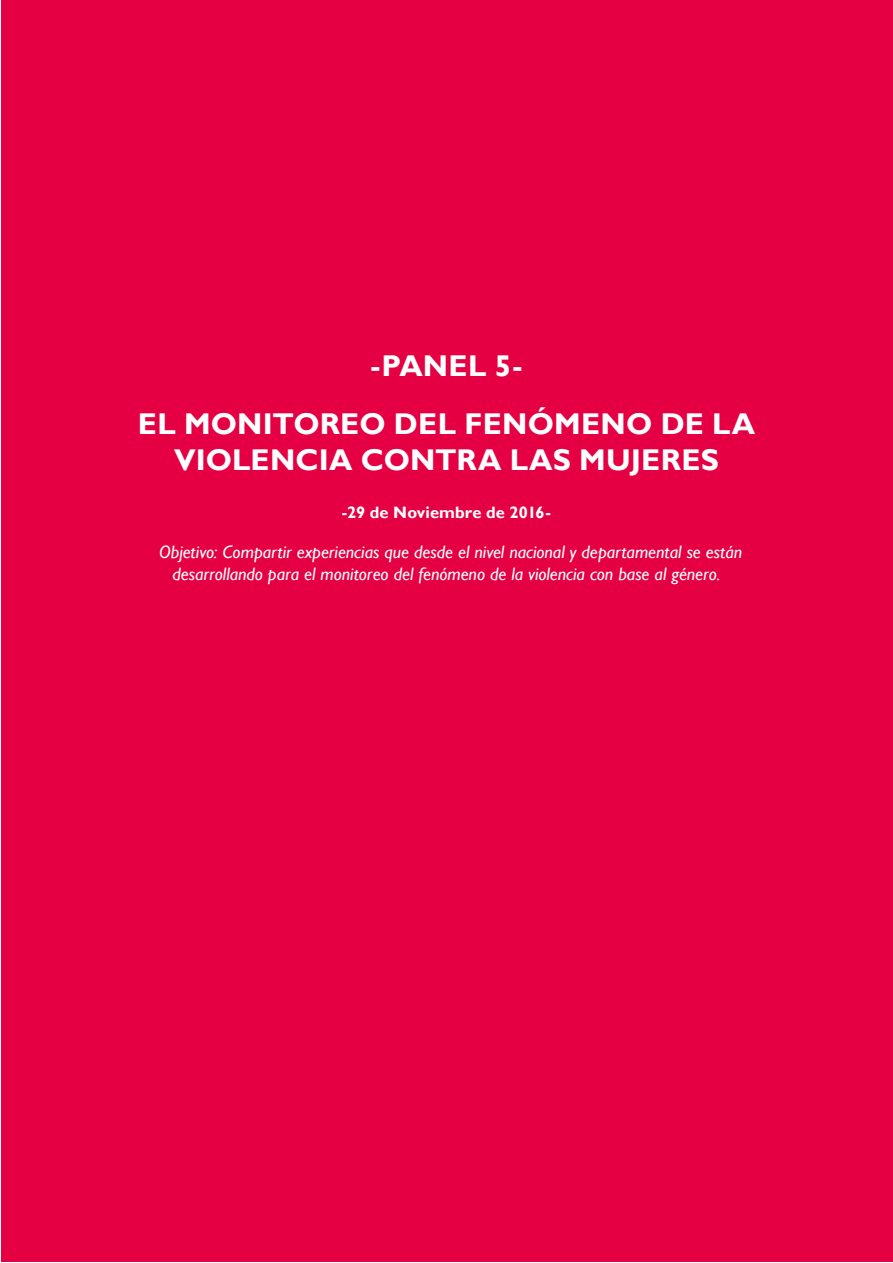
<style>
.page{position:relative;width:893px;height:1263px;background:#fff}
.page>*{position:absolute;margin:0;border:0;box-sizing:border-box;transform-origin:0 0}
.t1{font:700 30px/58.5px "Gill Sans";letter-spacing:.005em;color:#fff;text-align:center}
.t2{font:italic 18px/21.6px "Gill Sans";color:#fff;text-align:center}
.t3{font:700 16.5px "Gill Sans";letter-spacing:.005em;color:#fff}
</style>
<div class="page">
<div style="left:1px;top:1px;width:891px;height:1261px;background:#e40042"></div>
<h1 class="t1" style="left:138px;top:337px;width:619px">-PANEL 5-<br>EL MONITOREO DEL FENÓMENO DE LA</h1>
<h1 class="t1" style="left:174px;top:432px;width:546px">VIOLENCIA CONTRA LAS MUJERES</h1>
<p class="t3" style="left:342px;top:502px;width:210px">-29 de Noviembre de 2016-</p>
<p class="t2" style="left:159px;top:541px;width:585px">Objetivo: Compartir experiencias que desde el nivel nacional y departamental se están desarrollando para el monitoreo del fenómeno de la violencia con base al género.</p>
</div>
